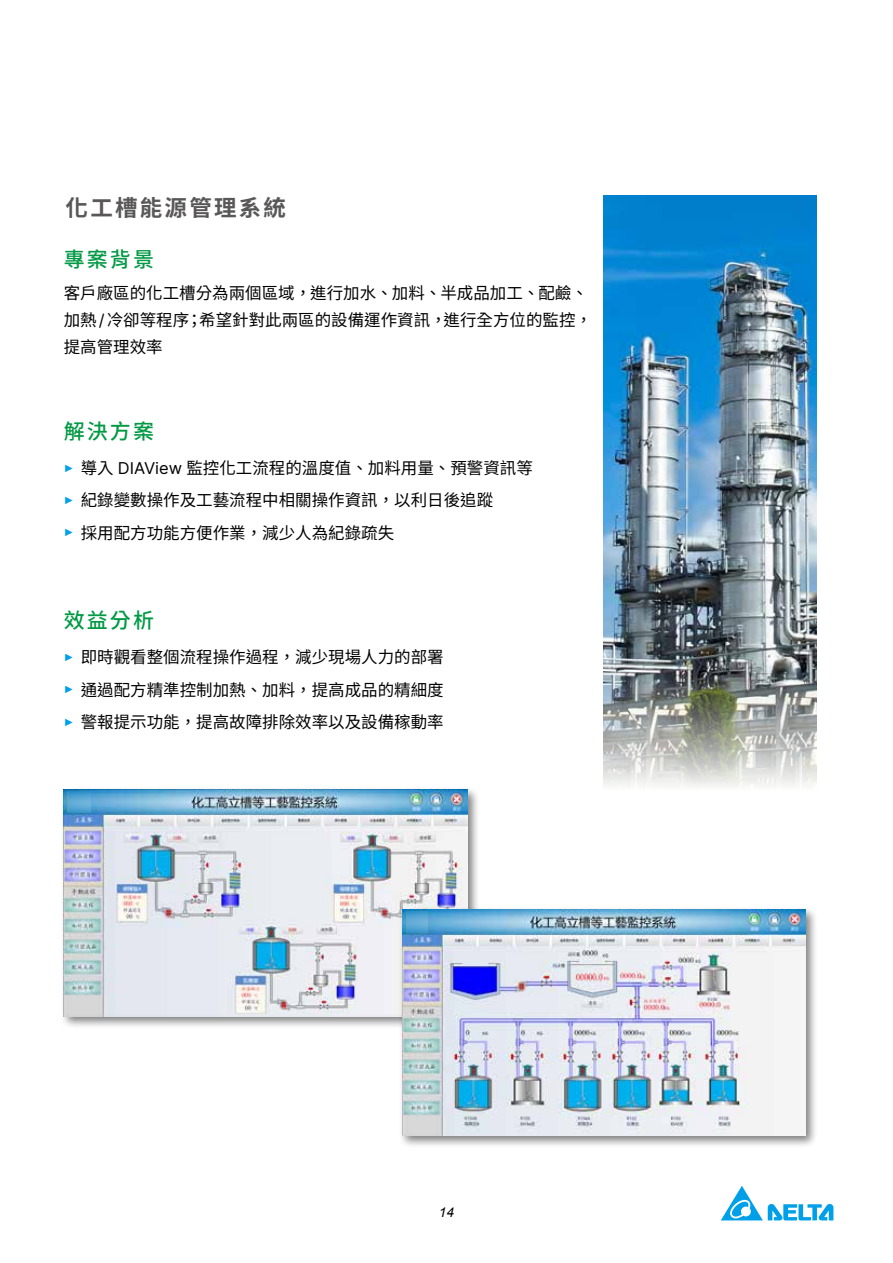
<style>
.page{position:relative;width:893px;height:1263px;background:#fff}
.page>*{position:absolute;margin:0;border:0;box-sizing:border-box;transform-origin:0 0}
.t1{font:700 22.5px "Noto Sans TC";letter-spacing:.1em;color:#595757}
.t2{font:500 21px "Noto Sans TC";letter-spacing:.1em;color:#094}
.t3{font:16.5px/32.2px "Noto Sans TC";color:#000}
.t4{font:italic 13.5px "Arial";color:#000}
.s1{font-family:"Delta Sans"}
</style>
<div class="page">
<svg style="left:721px;top:1186px;width:112px;height:34px"></svg>
<div style="left:60px;top:786px;width:420px;height:243px;background:#000;opacity:.5"></div>
<img style="left:64px;top:790px;width:403px;height:227px">
<img style="left:69px;top:792px;width:21px;height:20px">
<div style="left:398px;top:906px;width:420px;height:242px;background:#000;opacity:.5"></div>
<img style="left:402px;top:910px;width:404px;height:226px">
<img style="left:604px;top:196px;width:212px;height:590px">
<img style="left:406px;top:911px;width:22px;height:22px">
<h1 class="t1" style="left:66px;top:195px;width:222px">化工槽能源管理系統</h1>
<p class="t2" style="left:64px;top:248px;width:92px">專案背景</p>
<p class="t3" style="left:64px;top:280px;width:530px;line-height:27px">客戶廠區的化工槽分為兩個區域，進行加水、加料、半成品加工、配鹼、加熱 <span class="s1">/</span> 冷卻等程序；希望針對此兩區的設備運作資訊，進行全方位的監控，提高管理效率</p>
<p class="t2" style="left:64px;top:419px;width:92px">解決方案</p>
<p class="t3" style="left:64px;top:452px;width:471px"><sup>►</sup> 導入 <span class="s1">DIAView</span> 監控化工流程的溫度值、加料用量、預警資訊等<sup>►</sup> 紀錄變數操作及工藝流程中相關操作資訊，以利日後追蹤<br><sup>►</sup> 採用配方功能方便作業，減少人為紀錄疏失</p>
<p class="t2" style="left:64px;top:608px;width:92px">效益分析</p>
<p class="t3" style="left:64px;top:642px;width:382px;text-align:justify"><sup>►</sup> 即時觀看整個流程操作過程，減少現場人力的部署<sup>►</sup> 通過配方精準控制加熱、加料，提高成品的精細度<sup>►</sup> 警報提示功能，提高故障排除效率以及設備稼動率</p>
<p class="t4" style="left:439px;top:1203px;width:17px">14</p>
</div>
